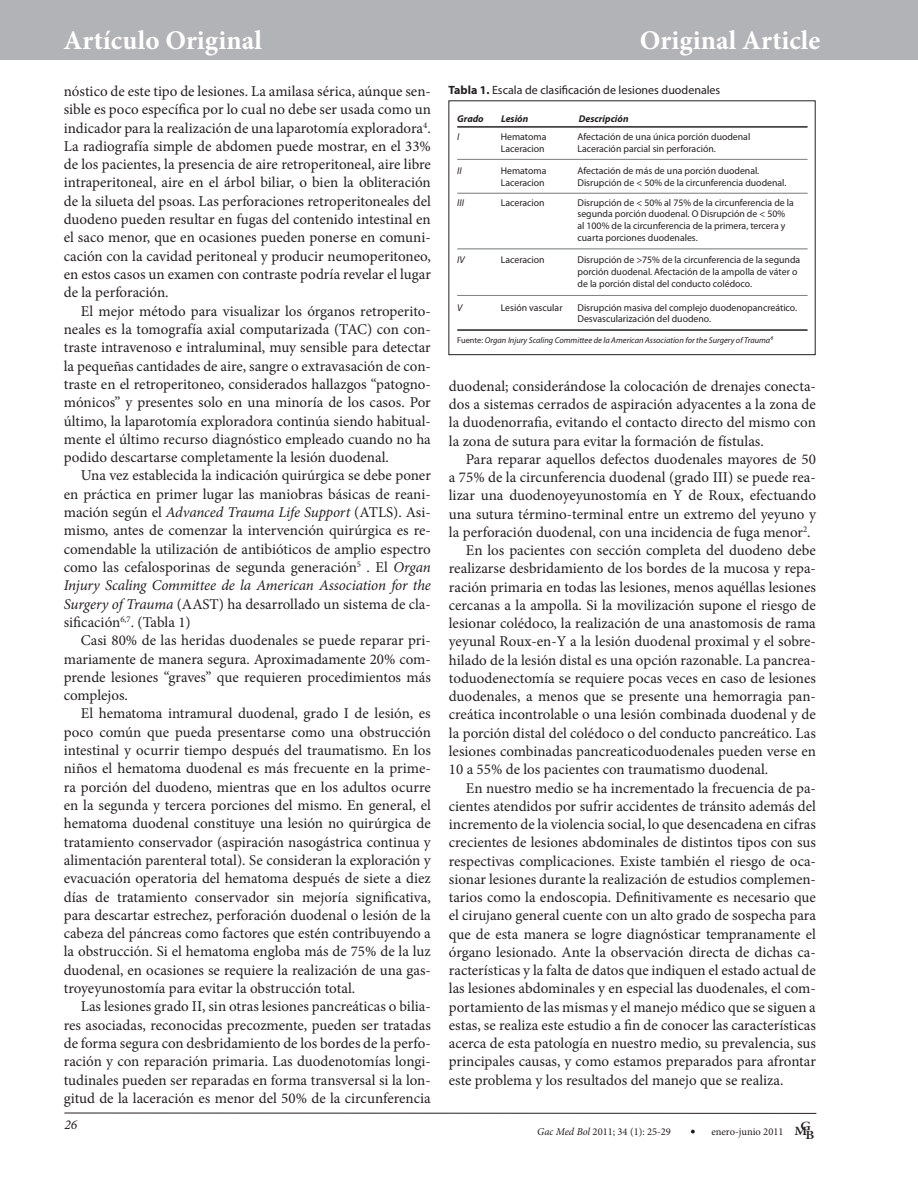
<style>
.page{position:relative;width:918px;height:1188px;background:#fff}
.page>*{position:absolute;margin:0;border:0;box-sizing:border-box;transform-origin:0 0}
.t1{font:700 27px "Minion Pro";letter-spacing:-.005em;color:#fff}
.t2{font:15px/18.3px "Minion Pro";color:#231f20;text-align:justify}
.t3{font:italic 13.5px "Minion Pro";color:#231f20}
.t4{font:600 12.6px "Minion Pro";color:#231f20;scale:1.15 1}
.t5{font:12px "Myriad Pro";color:#231f20}
.t6{font:10.5px "Minion Pro";color:#231f20}
.t7{font:9.9px/11.9px "Myriad Pro";color:#231f20}
.t8{font:italic 700 9.9px/17.7px "Myriad Pro";color:#231f20}
.t9{font:italic 9.9px "Myriad Pro";color:#231f20}
.t10{font:italic 8.4px "Myriad Pro";color:#231f20}
.s1{font-style:italic}
.s2{font-weight:700}
.s3{font-weight:400}
.s4{font-style:normal}
</style>
<div class="page">
<hr style="left:64px;top:1113px;width:752px;height:1px;background:#231f20">
<div style="left:0;top:0;width:918px;height:60px;background:#b2b3b7"></div>
<hr style="left:457px;top:159px;width:351px;height:1px;background:#808285">
<hr style="left:457px;top:193px;width:351px;height:1px;background:#808285">
<hr style="left:457px;top:249px;width:351px;height:1px;background:#808285">
<hr style="left:457px;top:295px;width:351px;height:1px;background:#808285">
<hr style="left:457px;top:126px;width:351px;height:2px;background:#231f20">
<hr style="left:457px;top:329px;width:351px;height:2px;background:#231f20">
<svg style="left:691px;top:1130px;width:4px;height:3px"></svg>
<h1 class="t1" style="left:64px;top:21px;width:200px">Artículo Original</h1>
<h1 class="t1" style="left:640px;top:21px;width:182px">Original Article</h1>
<p class="t2" style="left:64px;top:82px;width:369px">nóstico de este tipo de lesiones. La amilasa sérica, aúnque sen&shy;sible es poco específica por lo cual no debe ser usada como un indicador para la realización de una laparotomía exploradora<sup>4</sup>.<br>La radiografía simple de abdomen puede mostrar, en el 33% de los pacientes, la presencia de aire retroperitoneal, aire libre intraperitoneal, aire en el árbol biliar, o bien la obliteración de la silueta del psoas. Las perforaciones retroperitoneales del duodeno pueden resultar en fugas del contenido intestinal en el saco menor, que en ocasiones pueden ponerse en comuni&shy;cación con la cavidad peritoneal y producir neumoperitoneo, en estos casos un examen con contraste podría revelar el lugar de la perforación.</p>
<p class="t2" style="left:64px;top:302px;width:369px;text-indent:17px">El mejor método para visualizar los órganos retroperito&shy;neales es la tomografía axial computarizada (TAC) con con&shy;traste intravenoso e intraluminal, muy sensible para detectar la pequeñas cantidades de aire, sangre o extravasación de con&shy;traste en el retroperitoneo, considerados hallazgos “patogno&shy;mónicos” y presentes solo en una minoría de los casos. Por último, la laparotomía exploradora continúa siendo habitual&shy;mente el último recurso diagnóstico empleado cuando no ha podido descartarse completamente la lesión duodenal.</p>
<p class="t2" style="left:64px;top:467px;width:369px;text-indent:17px">Una vez establecida la indicación quirúrgica se debe poner en práctica en primer lugar las maniobras básicas de reani&shy;mación según el <span class="s1">Advanced Trauma Life Support</span> (ATLS). Asi&shy;mismo, antes de comenzar la intervención quirúrgica es re&shy;comendable la utilización de antibióticos de amplio espectro como las cefalosporinas de segunda generación<sup>5</sup> . El <span class="s1">Organ Injury Scaling Committee de la American Association for the Surgery of Trauma</span> (AAST) ha desarrollado un sistema de cla&shy;sificación<sup>6,7</sup>. (Tabla 1)</p>
<p class="t2" style="left:64px;top:631px;width:369px;text-indent:17px">Casi 80% de las heridas duodenales se puede reparar pri&shy;mariamente de manera segura. Aproximadamente 20% com&shy;prende lesiones “graves” que requieren procedimientos más complejos.</p>
<p class="t2" style="left:64px;top:705px;width:369px;text-indent:17px">El hematoma intramural duodenal, grado I de lesión, es poco común que pueda presentarse como una obstrucción intestinal y ocurrir tiempo después del traumatismo. En los niños el hematoma duodenal es más frecuente en la prime&shy;ra porción del duodeno, mientras que en los adultos ocurre en la segunda y tercera porciones del mismo. En general, el hematoma duodenal constituye una lesión no quirúrgica de tratamiento conservador (aspiración nasogástrica continua y alimentación parenteral total). Se consideran la exploración y evacuación operatoria del hematoma después de siete a diez días de tratamiento conservador sin mejoría significativa, para descartar estrechez, perforación duodenal o lesión de la cabeza del páncreas como factores que estén contribuyendo a la obstrucción. Si el hematoma engloba más de 75% de la luz duodenal, en ocasiones se requiere la realización de una gas&shy;troyeyunostomía para evitar la obstrucción total.</p>
<p class="t2" style="left:64px;top:998px;width:369px;text-indent:17px">Las lesiones grado II, sin otras lesiones pancreáticas o bilia&shy;res asociadas, reconocidas precozmente, pueden ser tratadas de forma segura con desbridamiento de los bordes de la perfo&shy;ración y con reparación primaria. Las duodenotomías longi&shy;tudinales pueden ser reparadas en forma transversal si la lon&shy;gitud de la laceración es menor del 50% de la circunferencia</p>
<p class="t5" style="left:448px;top:83px;width:273px"><span class="s2">Tabla 1.</span> Escala de clasificación de lesiones duodenales</p>
<p class="t8" style="left:457px;top:110px;width:28px">Grado<br><span class="s3">I</span></p>
<p class="t8" style="left:501px;top:110px;width:29px">Lesión</p>
<p class="t8" style="left:579px;top:110px;width:51px">Descripción</p>
<p class="t7" style="left:578px;top:131px;width:174px">Afectación de una única porción duodenal<br>Laceración parcial sin perforación.</p>
<p class="t7" style="left:501px;top:131px;width:47px">Hematoma<br>Laceracion</p>
<p class="t9" style="left:457px;top:164px;width:6px">II</p>
<p class="t7" style="left:501px;top:164px;width:47px">Hematoma<br>Laceracion</p>
<p class="t7" style="left:578px;top:164px;width:211px">Afectación de más de una porción duodenal.<br>Disrupción de &lt; 50% de la circunferencia duodenal.</p>
<p class="t9" style="left:457px;top:196px;width:8px">III</p>
<p class="t7" style="left:501px;top:196px;width:45px">Laceracion</p>
<p class="t7" style="left:578px;top:196px;width:218px">Disrupción de &lt; 50% al 75% de la circunferencia de la segunda porción duodenal. O Disrupción de &lt; 50% al 100% de la circunferencia de la primera, tercera y cuarta porciones duodenales.</p>
<p class="t9" style="left:457px;top:254px;width:9px">IV</p>
<p class="t7" style="left:501px;top:254px;width:45px">Laceracion</p>
<p class="t7" style="left:578px;top:254px;width:224px">Disrupción de &gt;75% de la circunferencia de la segunda porción duodenal. Afectación de la ampolla de váter o de la porción distal del conducto colédoco.</p>
<p class="t9" style="left:457px;top:301px;width:7px">V</p>
<p class="t7" style="left:501px;top:301px;width:63px">Lesión vascular</p>
<p class="t7" style="left:578px;top:301px;width:221px">Disrupción masiva del complejo duodenopancreático.<br>Desvascularización del duodeno.</p>
<p class="t10" style="left:457px;top:335px;width:317px"><span class="s4">Fuente:</span> Organ Injury Scaling Committee de la American Association for the Surgery of Trauma6</p>
<p class="t2" style="left:449px;top:377px;width:369px">duodenal; considerándose la colocación de drenajes conecta&shy;dos a sistemas cerrados de aspiración adyacentes a la zona de la duodenorrafia, evitando el contacto directo del mismo con la zona de sutura para evitar la formación de fístulas.</p>
<p class="t2" style="left:449px;top:450px;width:369px;text-indent:17px">Para reparar aquellos defectos duodenales mayores de 50 a 75% de la circunferencia duodenal (grado III) se puede rea&shy;lizar una duodenoyeyunostomía en Y de Roux, efectuando una sutura término-terminal entre un extremo del yeyuno y la perforación duodenal, con una incidencia de fuga menor<sup>2</sup>.</p>
<p class="t2" style="left:449px;top:541px;width:369px;text-indent:17px">En los pacientes con sección completa del duodeno debe realizarse desbridamiento de los bordes de la mucosa y repa&shy;ración primaria en todas las lesiones, menos aquéllas lesiones cercanas a la ampolla. Si la movilización supone el riesgo de lesionar colédoco, la realización de una anastomosis de rama yeyunal Roux-en-Y a la lesión duodenal proximal y el sobre&shy;hilado de la lesión distal es una opción razonable. La pancrea&shy;toduodenectomía se requiere pocas veces en caso de lesiones duodenales, a menos que se presente una hemorragia pan&shy;creática incontrolable o una lesión combinada duodenal y de la porción distal del colédoco o del conducto pancreático. Las lesiones combinadas pancreaticoduodenales pueden verse en 10 a 55% de los pacientes con traumatismo duodenal.</p>
<p class="t2" style="left:449px;top:779px;width:369px;text-indent:17px">En nuestro medio se ha incrementado la frecuencia de pa&shy;cientes atendidos por sufrir accidentes de tránsito además del incremento de la violencia social, lo que desencadena en cifras crecientes de lesiones abdominales de distintos tipos con sus respectivas complicaciones. Existe también el riesgo de oca&shy;sionar lesiones durante la realización de estudios complemen&shy;tarios como la endoscopia. Definitivamente es necesario que el cirujano general cuente con un alto grado de sospecha para que de esta manera se logre diagnósticar tempranamente el órgano lesionado. Ante la observación directa de dichas ca&shy;racterísticas y la falta de datos que indiquen el estado actual de las lesiones abdominales y en especial las duodenales, el com&shy;portamiento de las mismas y el manejo médico que se siguen a estas, se realiza este estudio a fin de conocer las características acerca de esta patología en nuestro medio, su prevalencia, sus principales causas, y como estamos preparados para afrontar este problema y los resultados del manejo que se realiza.</p>
<p class="t3" style="left:64px;top:1115px;width:14px">26</p>
<p class="t4" style="left:795px;top:1120px;width:16px">MG</p>
<p class="t6" style="left:537px;top:1124px;width:135px"><span class="s1">Gac Med Bol</span> 2011; 34 (1): 25-29</p>
<p class="t6" style="left:711px;top:1124px;width:74px">enero-junio 2011</p>
<p class="t4" style="left:805px;top:1127px;width:9px">B</p>
</div>
